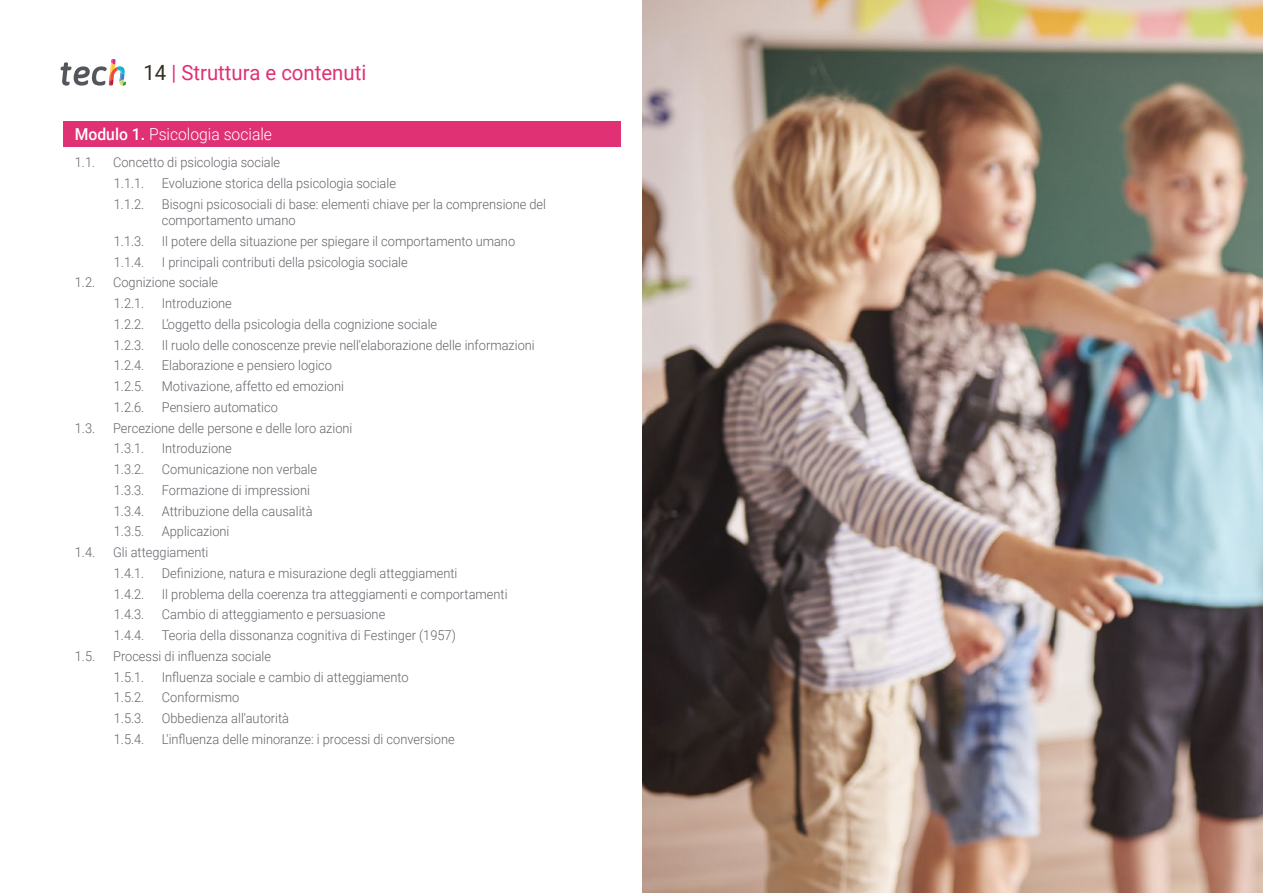
<style>
.page{position:relative;width:1263px;height:893px;background:#fff}
.page>*{position:absolute;margin:0;border:0;box-sizing:border-box;transform-origin:0 0}
.t1{font:21px "Roboto";color:#df3174}
.t2{font:300 16.5px "Roboto";color:#fff;scale:.95 1}
.t3{font:300 13.5px/20.7px "Roboto";color:#61646a;scale:.95 1}
.s1{color:#312e20}
.s2{font-weight:500}
</style>
<div class="page">
<div style="left:64px;top:121px;width:557px;height:25px;background:#df3174"></div>
<svg style="left:61px;top:59px;width:65px;height:27px"></svg>
<img style="left:642px;top:0;width:621px;height:893px">
<h1 class="t1" style="left:144px;top:57px;width:224px"><span class="s1">14</span> | Struttura e contenuti</h1>
<p class="t2" style="left:75px;top:123px;width:209px"><span class="s2">Modulo 1.</span> Psicologia sociale</p>
<p class="t3" style="left:75px;top:151px;width:23px">1.1.</p>
<p class="t3" style="left:113px;top:151px;width:177px">Concetto di psicologia sociale<br>1.1.1.</p>
<p class="t3" style="left:162px;top:172px;width:248px">Evoluzione storica della psicologia sociale</p>
<p class="t3" style="left:114px;top:193px;width:34px">1.1.2.</p>
<p class="t3" style="left:162px;top:195px;width:406px;line-height:16.5px">Bisogni psicosociali di base: elementi chiave per la comprensione del comportamento umano</p>
<p class="t3" style="left:114px;top:230px;width:34px">1.1.3.</p>
<p class="t3" style="left:162px;top:230px;width:373px">Il potere della situazione per spiegare il comportamento umano</p>
<p class="t3" style="left:114px;top:251px;width:34px">1.1.4.</p>
<p class="t3" style="left:162px;top:251px;width:260px">I principali contributi della psicologia sociale</p>
<p class="t3" style="left:75px;top:272px;width:23px">1.2.</p>
<p class="t3" style="left:113px;top:272px;width:112px">Cognizione sociale<br>1.2.1.</p>
<p class="t3" style="left:162px;top:292px;width:75px">Introduzione</p>
<p class="t3" style="left:114px;top:313px;width:34px">1.2.2.</p>
<p class="t3" style="left:162px;top:313px;width:291px">L’oggetto della psicologia della cognizione sociale</p>
<p class="t3" style="left:114px;top:334px;width:34px">1.2.3.</p>
<p class="t3" style="left:162px;top:334px;width:394px">Il ruolo delle conoscenze previe nell'elaborazione delle informazioni</p>
<p class="t3" style="left:114px;top:355px;width:34px">1.2.4.</p>
<p class="t3" style="left:162px;top:355px;width:181px">Elaborazione e pensiero logico</p>
<p class="t3" style="left:114px;top:375px;width:34px">1.2.5.</p>
<p class="t3" style="left:162px;top:375px;width:193px">Motivazione, affetto ed emozioni</p>
<p class="t3" style="left:114px;top:396px;width:34px">1.2.6.</p>
<p class="t3" style="left:162px;top:396px;width:124px">Pensiero automatico</p>
<p class="t3" style="left:75px;top:417px;width:23px">1.3.</p>
<p class="t3" style="left:113px;top:417px;width:253px">Percezione delle persone e delle loro azioni<br>1.3.1.</p>
<p class="t3" style="left:162px;top:438px;width:75px">Introduzione</p>
<p class="t3" style="left:114px;top:458px;width:34px">1.3.2.</p>
<p class="t3" style="left:162px;top:458px;width:165px">Comunicazione non verbale</p>
<p class="t3" style="left:114px;top:479px;width:34px">1.3.3.</p>
<p class="t3" style="left:162px;top:479px;width:157px">Formazione di impressioni</p>
<p class="t3" style="left:114px;top:500px;width:34px">1.3.4.</p>
<p class="t3" style="left:162px;top:500px;width:160px">Attribuzione della causalità</p>
<p class="t3" style="left:114px;top:521px;width:34px">1.3.5.</p>
<p class="t3" style="left:162px;top:521px;width:73px">Applicazioni</p>
<p class="t3" style="left:75px;top:541px;width:23px">1.4.</p>
<p class="t3" style="left:113px;top:541px;width:102px">Gli atteggiamenti<br>1.4.1.</p>
<p class="t3" style="left:162px;top:562px;width:313px">Definizione, natura e misurazione degli atteggiamenti</p>
<p class="t3" style="left:114px;top:583px;width:34px">1.4.2.</p>
<p class="t3" style="left:162px;top:583px;width:365px">Il problema della coerenza tra atteggiamenti e comportamenti</p>
<p class="t3" style="left:114px;top:604px;width:34px">1.4.3.</p>
<p class="t3" style="left:162px;top:604px;width:237px">Cambio di atteggiamento e persuasione</p>
<p class="t3" style="left:114px;top:624px;width:34px">1.4.4.</p>
<p class="t3" style="left:162px;top:624px;width:311px">Teoria della dissonanza cognitiva di Festinger (1957)</p>
<p class="t3" style="left:75px;top:645px;width:23px">1.5.</p>
<p class="t3" style="left:113px;top:645px;width:168px">Processi di influenza sociale<br>1.5.1.</p>
<p class="t3" style="left:162px;top:666px;width:261px">Influenza sociale e cambio di atteggiamento</p>
<p class="t3" style="left:114px;top:687px;width:34px">1.5.2.</p>
<p class="t3" style="left:162px;top:687px;width:83px">Conformismo</p>
<p class="t3" style="left:114px;top:707px;width:34px">1.5.3.</p>
<p class="t3" style="left:162px;top:707px;width:135px">Obbedienza all'autorità</p>
<p class="t3" style="left:114px;top:728px;width:34px">1.5.4.</p>
<p class="t3" style="left:162px;top:728px;width:310px">L'influenza delle minoranze: i processi di conversione</p>
</div>
